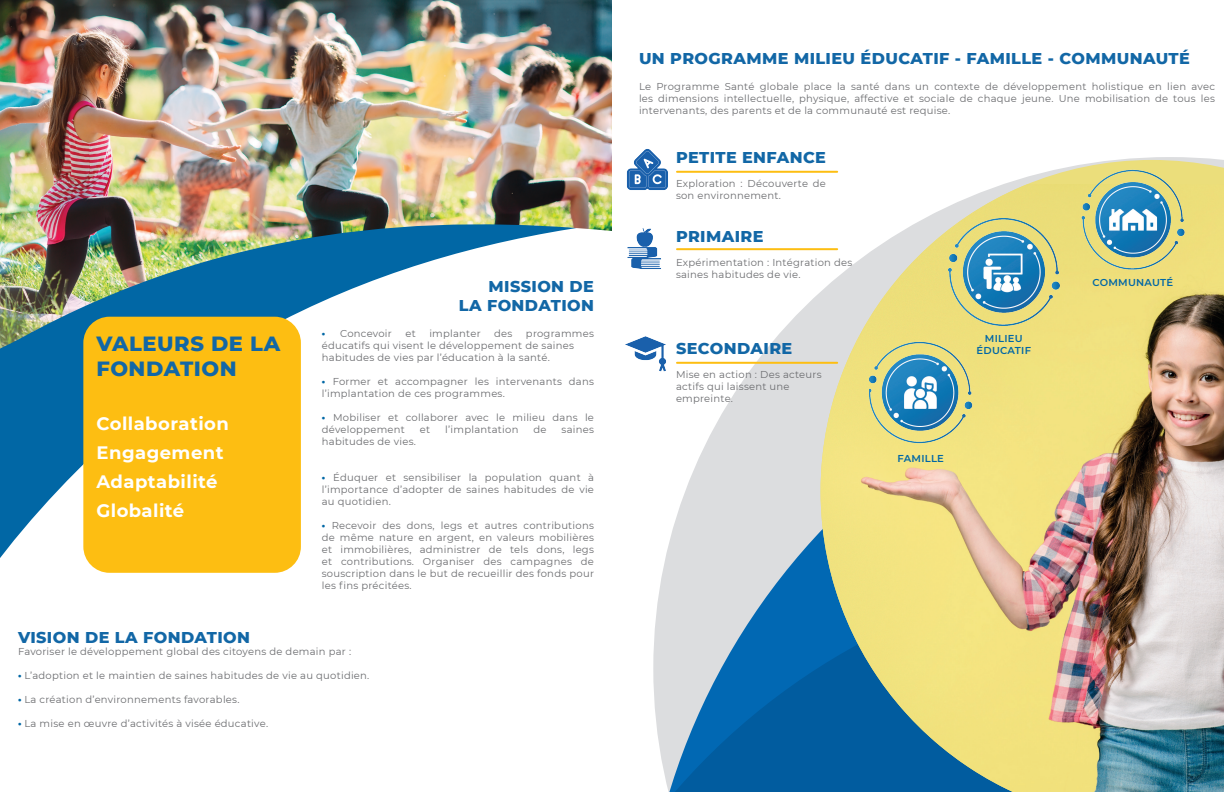
<style>
.page{position:relative;width:1224px;height:792px;background:#fff}
.page>*{position:absolute;margin:0;border:0;box-sizing:border-box;transform-origin:0 0}
.t1{font:800 21px/25.2px "Montserrat";letter-spacing:.025em;color:#1267a6}
.t2{font:700 18px/29px "Montserrat";letter-spacing:.025em;color:#fff}
.t3{font:800 16px/19.2px "Montserrat";letter-spacing:.025em;color:#1267a6;text-align:right}
.t4{font:10px/12px "Montserrat";letter-spacing:.025em;color:#6c6d70}
.t5{font:600 10px/12px "Montserrat";letter-spacing:.025em;color:#0167a5;text-align:center}
.s1{font-weight:900;color:#0167a5}
</style>
<div class="page">
<svg style="left:0;top:349px;width:301px;height:222px;fill:#0167a5"></svg>
<img style="left:0;top:0;width:612px;height:349px">
<div style="left:83px;top:317px;width:218px;height:256px;background:#fdbe12;border-radius:26px"></div>
<svg style="left:653px;top:157px;width:569px;height:628px"></svg>
<svg style="left:667px;top:396px;width:154px;height:168px;fill:#dcdddf"></svg>
<svg style="left:667px;top:564px;width:154px;height:228px"></svg>
<svg style="left:821px;top:160px;width:403px;height:24px"></svg>
<img style="left:821px;top:184px;width:403px;height:608px">
<hr style="left:677px;top:171px;width:160px;height:2px;background:#fdbe12">
<hr style="left:677px;top:362px;width:160px;height:2px;background:#fdbe12">
<hr style="left:677px;top:248px;width:160px;height:2px;background:#fdbe12">
<img style="left:1078px;top:165px;width:109px;height:111px">
<img style="left:949px;top:218px;width:110px;height:108px">
<img style="left:869px;top:340px;width:107px;height:109px">
<img style="left:626px;top:149px;width:49px;height:47px">
<img style="left:627px;top:222px;width:44px;height:54px">
<img style="left:625px;top:324px;width:48px;height:54px">
<h1 class="t1" style="left:96px;top:329px;width:185px">VALEURS DE LA<br>FONDATION</h1>
<h2 class="t2" style="left:96px;top:408px;width:134px">Collaboration<br>Engagement<br>Adaptabilité<br>Globalité</h2>
<h3 class="t3" style="left:459px;top:276px;width:137px">MISSION DE<br>LA FONDATION</h3>
<p class="t4" style="left:322px;top:327px;width:72px"><span class="s1">·</span> Concevoir</p>
<p class="t4" style="left:405px;top:327px;width:12px">et</p>
<p class="t4" style="left:429px;top:327px;width:53px">implanter</p>
<p class="t4" style="left:494px;top:327px;width:20px">des</p>
<p class="t4" style="left:322px;top:327px;width:274px;text-indent:204px">programmes éducatifs qui visent le développement de saines habitudes de vies par l’éducation à la santé.</p>
<p class="t4" style="left:322px;top:375px;width:274px"><span class="s1">·</span> Former et accompagner les intervenants dans l’implantation de ces programmes.</p>
<p class="t4" style="left:322px;top:411px;width:274px"><span class="s1">·</span> Mobiliser et collaborer avec le milieu dans le développement</p>
<p class="t4" style="left:420px;top:423px;width:12px">et</p>
<p class="t4" style="left:445px;top:423px;width:75px">l’implantation</p>
<p class="t4" style="left:533px;top:423px;width:15px">de</p>
<p class="t4" style="left:562px;top:423px;width:34px">saines</p>
<p class="t4" style="left:322px;top:435px;width:96px">habitudes de vies.</p>
<p class="t4" style="left:322px;top:471px;width:274px;text-align:justify"><span class="s1">·</span> Éduquer et sensibiliser la population quant à l’importance d’adopter de saines habitudes de vie au quotidien.</p>
<p class="t4" style="left:322px;top:519px;width:274px;text-align:justify"><span class="s1">·</span> Recevoir des dons, legs et autres contributions de même nature en argent, en valeurs mobilières et immobilières, administrer de tels dons, legs et contributions. Organiser des campagnes de souscription dans le but de recueillir des fonds pour les fins précitées.</p>
<h3 class="t3" style="left:18px;top:627px;width:234px">VISION DE LA FONDATION</h3>
<p class="t4" style="left:18px;top:645px;width:335px">Favoriser le développement global des citoyens de demain par :</p>
<p class="t4" style="left:18px;top:669px;width:353px"><span class="s1">·</span> L’adoption et le maintien de saines habitudes de vie au quotidien.</p>
<p class="t4" style="left:18px;top:693px;width:223px"><span class="s1">·</span> La création d’environnements favorables.</p>
<p class="t4" style="left:18px;top:717px;width:252px"><span class="s1">·</span> La mise en œuvre d’activités à visée éducative.</p>
<h3 class="t3" style="left:639px;top:47px;width:552px">UN PROGRAMME MILIEU ÉDUCATIF - FAMILLE - COMMUNAUTÉ</h3>
<p class="t4" style="left:639px;top:80px;width:578px;text-align:justify">Le Programme Santé globale place la santé dans un contexte de développement holistique en lien avec les dimensions intellectuelle, physique, affective et sociale de chaque jeune. Une mobilisation de tous les intervenants, des parents et de la communauté est requise.</p>
<h3 class="t3" style="left:676px;top:147px;width:152px">PETITE ENFANCE</h3>
<p class="t4" style="left:676px;top:177px;width:151px">Exploration : Découverte de son environnement.</p>
<h3 class="t3" style="left:676px;top:225px;width:89px">PRIMAIRE</h3>
<p class="t4" style="left:676px;top:256px;width:178px">Expérimentation : Intégration des saines habitudes de vie.</p>
<p class="t5" style="left:1092px;top:276px;width:82px">COMMUNAUTÉ</p>
<h3 class="t3" style="left:676px;top:338px;width:118px">SECONDAIRE</h3>
<p class="t4" style="left:676px;top:368px;width:147px">Mise en action : Des acteurs actifs qui laissent une empreinte.</p>
<p class="t5" style="left:977px;top:332px;width:56px">MILIEU<br>ÉDUCATIF</p>
<p class="t5" style="left:897px;top:452px;width:48px">FAMILLE</p>
</div>
